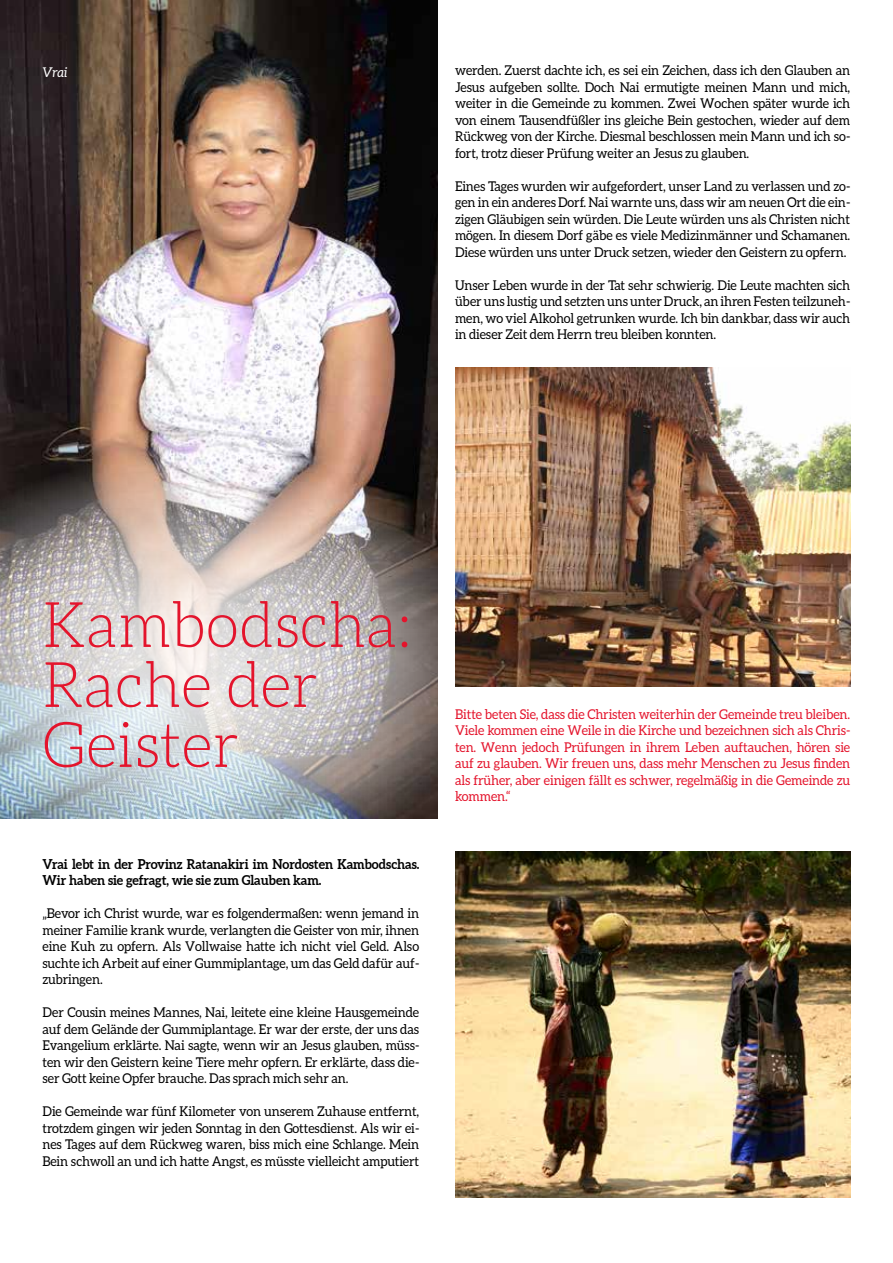
<style>
.page{position:relative;width:893px;height:1263px;background:#fff}
.page>*{position:absolute;margin:0;border:0;box-sizing:border-box;transform-origin:0 0}
.t1{font:300 63px/60px "Aleo";color:#e4142c}
.t2{font:13.5px/16.5px "Aleo";letter-spacing:-.01em;color:#000;text-align:justify;scale:.95 1}
.t3{font:13.5px/16.5px "Aleo";letter-spacing:-.01em;color:#e4142c;text-align:justify;scale:.95 1}
.t4{font:700 13.5px/16.5px "Aleo";letter-spacing:-.01em;color:#000;scale:.95 1}
.t5{font:italic 13.5px "Aleo";color:#fff}
</style>
<div class="page">
<img style="left:0;top:0;width:438px;height:453px">
<img style="left:0;top:453px;width:493px;height:366px">
<img style="left:455px;top:367px;width:395px;height:319px">
<img style="left:455px;top:851px;width:395px;height:347px">
<p class="t5" style="left:43px;top:64px;width:26px">Vrai</p>
<p class="t2" style="left:455px;top:62px;width:418px">werden. Zuerst dachte ich, es sei ein Zeichen, dass ich den Glauben an Jesus aufgeben sollte. Doch Nai ermutigte meinen Mann und mich, weiter in die Gemeinde zu kommen. Zwei Wochen später wurde ich von einem Tausendfüßler ins gleiche Bein gestochen, wieder auf dem Rückweg von der Kirche. Diesmal beschlossen mein Mann und ich so&shy;fort, trotz dieser Prüfung weiter an Jesus zu glauben.</p>
<p class="t2" style="left:455px;top:177px;width:418px">Eines Tages wurden wir aufgefordert, unser Land zu verlassen und zo&shy;gen in ein anderes Dorf. Nai warnte uns, dass wir am neuen Ort die ein&shy;zigen Gläubigen sein würden. Die Leute würden uns als Christen nicht mögen. In diesem Dorf gäbe es viele Medizinmänner und Schamanen.<br>Diese würden uns unter Druck setzen, wieder den Geistern zu opfern.</p>
<p class="t2" style="left:455px;top:276px;width:418px">Unser Leben wurde in der Tat sehr schwierig. Die Leute machten sich über uns lustig und setzten uns unter Druck, an ihren Festen teilzuneh&shy;men, wo viel Alkohol getrunken wurde. Ich bin dankbar, dass wir auch in dieser Zeit dem Herrn treu bleiben konnten.</p>
<h1 class="t1" style="left:43px;top:595px;width:370px">Kambodscha:<br>Rache der<br>Geister</h1>
<p class="t4" style="left:43px;top:855px;width:398px">Vrai lebt in der Provinz Ratanakiri im Nordosten Kambodschas.<br>Wir haben sie gefragt, wie sie zum Glauben kam.</p>
<p class="t2" style="left:43px;top:905px;width:398px">„Bevor ich Christ wurde, war es folgendermaßen: wenn jemand in meiner Familie krank wurde, verlangten die Geister von mir, ihnen eine Kuh zu opfern. Als Vollwaise hatte ich nicht viel Geld. Also suchte ich Arbeit auf einer Gummiplantage, um das Geld dafür auf&shy;zubringen.</p>
<p class="t2" style="left:43px;top:1004px;width:398px">Der Cousin meines Mannes, Nai, leitete eine kleine Hausgemeinde auf dem Gelände der Gummiplantage. Er war der erste, der uns das Evangelium erklärte. Nai sagte, wenn wir an Jesus glauben, müss&shy;ten wir den Geistern keine Tiere mehr opfern. Er erklärte, dass die&shy;ser Gott keine Opfer brauche. Das sprach mich sehr an.</p>
<p class="t2" style="left:43px;top:1103px;width:398px">Die Gemeinde war fünf Kilometer von unserem Zuhause entfernt, trotzdem gingen wir jeden Sonntag in den Gottesdienst. Als wir ei&shy;nes Tages auf dem Rückweg waren, biss mich eine Schlange. Mein Bein schwoll an und ich hatte Angst, es müsste vielleicht amputiert</p>
<p class="t3" style="left:455px;top:705px;width:418px">Bitte beten Sie, dass die Christen weiterhin der Gemeinde treu bleiben.<br>Viele kommen eine Weile in die Kirche und bezeichnen sich als Chris&shy;ten. Wenn jedoch Prüfungen in ihrem Leben auftauchen, hören sie auf zu glauben. Wir freuen uns, dass mehr Menschen zu Jesus finden als früher, aber einigen fällt es schwer, regelmäßig in die Gemeinde zu kommen.“</p>
</div>
